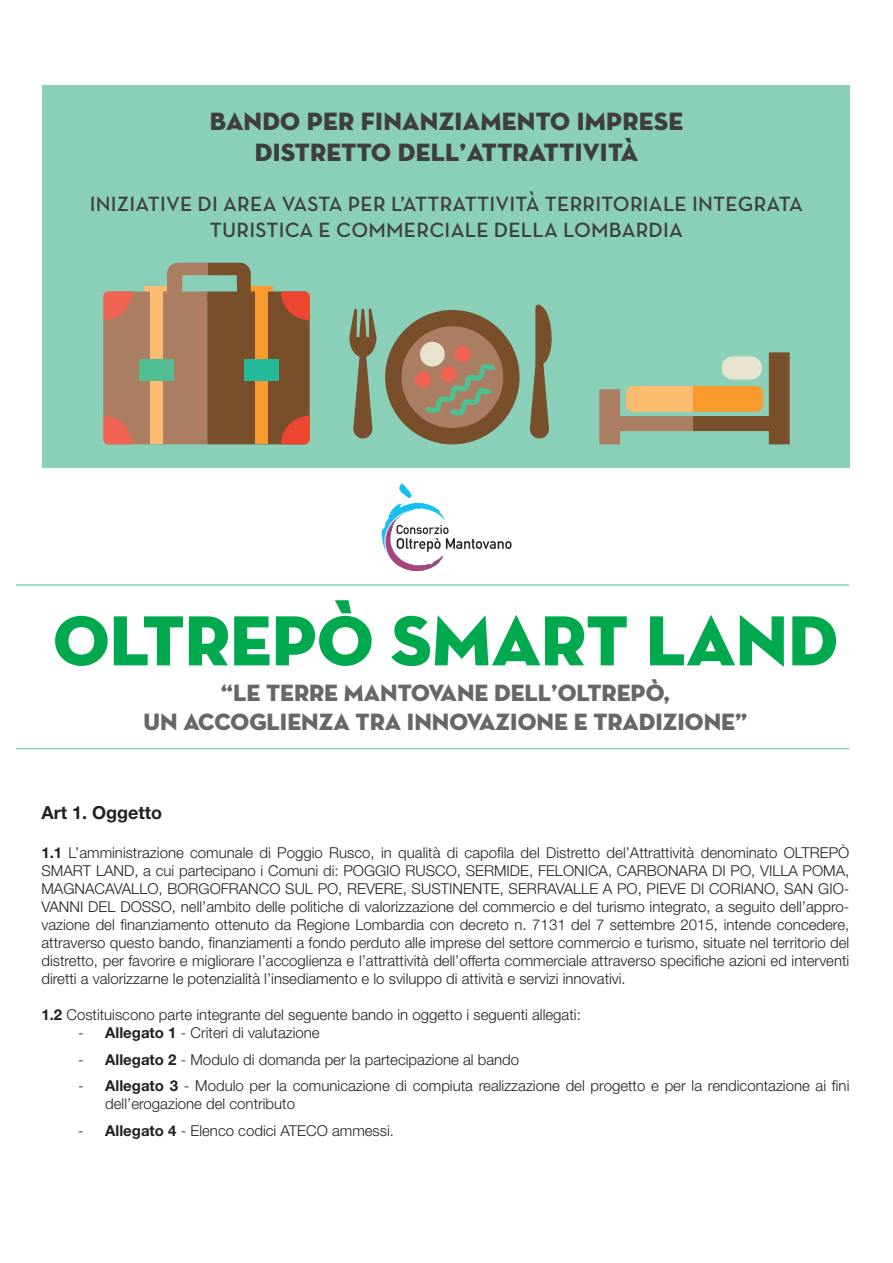
<style>
.page{position:relative;width:893px;height:1263px;background:#fff}
.page>*{position:absolute;margin:0;border:0;box-sizing:border-box;transform-origin:0 0}
.t1{font:72px "Neutra Disp Titling";color:#00a94e}
.t2{font:25.5px "Neutra Disp Titling";letter-spacing:.01em;color:#3e3e3f}
.t3{font:24px "Neutra Disp Titling";color:#67676a}
.t4{font:600 21px/25.2px "Neutra Text";letter-spacing:.01em;color:#3e3e3f;text-align:center}
.Corrente{font:700 18px "Helvetica Neue LT Std";color:#231f20}
.Corrente-2{font:300 15px/18px "Helvetica Neue LT Std";color:#231f20;text-align:justify}
.s1{font-weight:700}
</style>
<div class="page">
<div style="left:43px;top:85px;width:807px;height:383px;background:#8acfb7"></div>
<hr style="left:16px;top:748px;width:833px;height:1px;background:#8acfb7">
<hr style="left:16px;top:584px;width:833px;height:2px;background:#8acfb7">
<svg style="left:103px;top:263px;width:207px;height:181px;background:#997356"></svg>
<div style="left:150px;top:291px;width:12px;height:153px;background:#fcbc6f"></div>
<div style="left:256px;top:291px;width:12px;height:153px;background:#f89a2e"></div>
<div style="left:139px;top:359px;width:35px;height:21px;background:#50be92"></div>
<div style="left:244px;top:359px;width:35px;height:21px;background:#24bb9b"></div>
<svg style="left:599px;top:352px;width:191px;height:92px"></svg>
<div style="left:385px;top:310px;width:134px;height:134px;background:#784e2b;border-radius:50%"></div>
<div style="left:401px;top:326px;width:102px;height:102px;background:#ab7e64;border-radius:50%"></div>
<svg style="left:349px;top:309px;width:27px;height:130px"></svg>
<svg style="left:530px;top:304px;width:22px;height:135px"></svg>
<div style="left:420px;top:342px;width:25px;height:24px;background:#e8e3ce;border-radius:50%"></div>
<div style="left:455px;top:346px;width:16px;height:16px;background:#f16453;border-radius:50%"></div>
<div style="left:415px;top:372px;width:16px;height:16px;background:#f16453;border-radius:50%"></div>
<svg style="left:425px;top:363px;width:71px;height:53px"></svg>
<svg style="left:381px;top:483px;width:130px;height:88px"></svg>
<p class="t2" style="left:210px;top:106px;width:475px">BANDO PER FINANZIAMENTO IMPRESE</p>
<p class="t2" style="left:255px;top:136px;width:385px">DISTRETTO DELL’ATTRATTIVITÀ</p>
<p class="t4" style="left:90px;top:191px;width:715px">INIZIATIVE DI AREA VASTA PER L’ATTRATTIVITÀ TERRITORIALE INTEGRATA<br>TURISTICA E COMMERCIALE DELLA LOMBARDIA</p>
<p class="t1" style="left:53px;top:596px;width:786px">OLTREPÒ SMART LAND</p>
<p class="t3" style="left:221px;top:678px;width:451px">“LE TERRE MANTOVANE DELL’OLTREPÒ,</p>
<p class="t3" style="left:143px;top:707px;width:606px">UN ACCOGLIENZA TRA INNOVAZIONE E TRADIZIONE”</p>
<p class="Corrente" style="left:41px;top:801px;width:122px">Art 1. Oggetto</p>
<p class="Corrente-2" style="left:41px;top:844px;width:809px"><span class="s1">1.1</span> L’amministrazione comunale di Poggio Rusco, in qualità di capofila del Distretto del’Attrattività denominato OLTREPÒ SMART LAND, a cui partecipano i Comuni di: POGGIO RUSCO, SERMIDE, FELONICA, CARBONARA DI PO, VILLA POMA, MAGNACAVALLO, BORGOFRANCO SUL PO, REVERE, SUSTINENTE, SERRAVALLE A PO, PIEVE DI CORIANO, SAN GIO-VANNI DEL DOSSO, nell’ambito delle politiche di valorizzazione del commercio e del turismo integrato, a seguito dell’appro&shy;vazione del finanziamento ottenuto da Regione Lombardia con decreto n. 7131 del 7 settembre 2015, intende concedere, attraverso questo bando, finanziamenti a fondo perduto alle imprese del settore commercio e turismo, situate nel territorio del distretto, per favorire e migliorare l’accoglienza e l’attrattività dell’offerta commerciale attraverso specifiche azioni ed interventi diretti a valorizzarne le potenzialità l’insediamento e lo sviluppo di attività e servizi innovativi.</p>
<p class="Corrente-2" style="left:41px;top:1006px;width:541px"><span class="s1">1.2</span> Costituiscono parte integrante del seguente bando in oggetto i seguenti allegati:</p>
<p class="Corrente-2" style="left:78px;top:1024px;width:243px">- <span class="s1">Allegato 1</span> - Criteri di valutazione</p>
<p class="Corrente-2" style="left:78px;top:1050px;width:442px">- <span class="s1">Allegato 2</span> - Modulo di domanda per la partecipazione al bando</p>
<p class="Corrente-2" style="left:105px;top:1077px;width:746px;text-indent:-27px">- <span class="s1">Allegato 3</span> - Modulo per la comunicazione di compiuta realizzazione del progetto e per la rendicontazione ai fini dell’erogazione del contributo</p>
<p class="Corrente-2" style="left:78px;top:1121px;width:317px">- <span class="s1">Allegato 4</span> - Elenco codici ATECO ammessi.</p>
</div>
